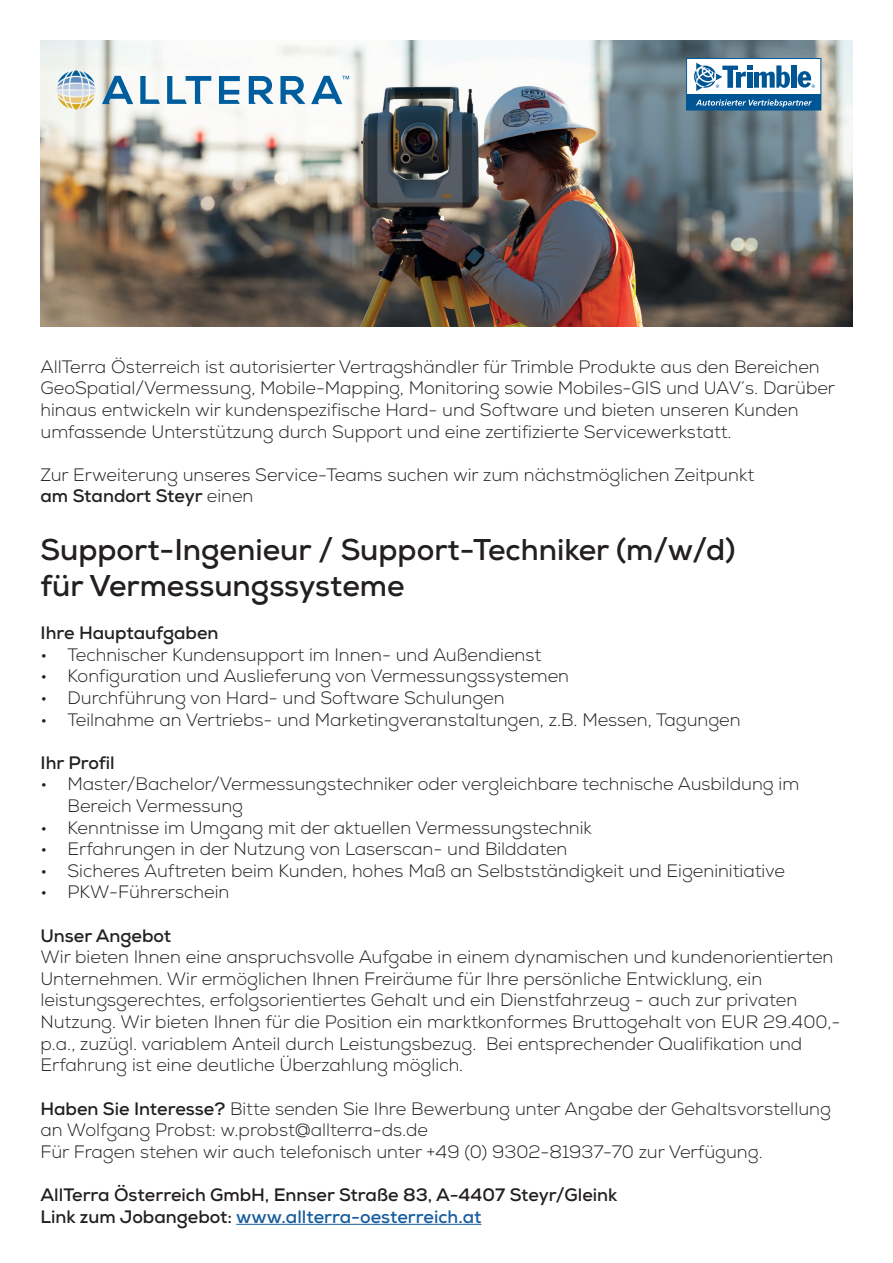
<style>
.page{position:relative;width:893px;height:1263px;background:#fff}
.page>*{position:absolute;margin:0;border:0;box-sizing:border-box;transform-origin:0 0}
.t1{font:700 30px/36px "Nexa";color:#231f20}
.t2{font:300 18px/21.6px "Nexa";color:#231f20}
.t3{font:700 18px/21.6px "Nexa";color:#231f20}
.s1{font-weight:700}
.s2{color:#175d9e}
</style>
<div class="page">
<hr style="left:236px;top:1224px;width:245px;height:1px;background:#175d9e">
<img style="left:40px;top:40px;width:812px;height:286px">
<svg style="left:102px;top:76px;width:31px;height:28px"></svg>
<svg style="left:57px;top:70px;width:39px;height:40px"></svg>
<svg style="left:140px;top:76px;width:20px;height:28px"></svg>
<svg style="left:167px;top:76px;width:44px;height:28px"></svg>
<svg style="left:219px;top:76px;width:21px;height:28px"></svg>
<svg style="left:249px;top:76px;width:24px;height:28px"></svg>
<svg style="left:280px;top:76px;width:25px;height:28px"></svg>
<svg style="left:311px;top:76px;width:38px;height:28px"></svg>
<div style="left:687px;top:58px;width:134px;height:52px;background:#fff"></div>
<div style="left:686px;top:58px;width:135px;height:52px;border:1px solid #005595"></div>
<div style="left:687px;top:95px;width:134px;height:15px;background:#005595"></div>
<div style="left:791px;top:65px;width:5px;height:23px;background:#005595"></div>
<svg style="left:694px;top:63px;width:96px;height:28px"></svg>
<svg style="left:798px;top:71px;width:17px;height:17px"></svg>
<svg style="left:696px;top:99px;width:116px;height:8px"></svg>
<p class="t2" style="left:40px;top:356px;width:796px">AllTerra Österreich ist autorisierter Vertragshändler für Trimble Produkte aus den Bereichen GeoSpatial/Vermessung, Mobile-Mapping, Monitoring sowie Mobiles-GIS und UAV´s. Darüber hinaus entwickeln wir kundenspezifische Hard- und Software und bieten unseren Kunden umfassende Unterstützung durch Support und eine zertifizierte Servicewerkstatt.</p>
<p class="t2" style="left:40px;top:464px;width:715px">Zur Erweiterung unseres Service-Teams suchen wir zum nächstmöglichen Zeitpunkt <span class="s1">am Standort Steyr</span> einen</p>
<h1 class="t1" style="left:40px;top:532px;width:697px">Support-Ingenieur / Support-Techniker (m/w/d) für Vermessungssysteme</h1>
<p class="t3" style="left:40px;top:622px;width:179px">Ihre Hauptaufgaben</p>
<p class="t2" style="left:40px;top:644px;width:502px">• Technischer Kundensupport im Innen- und Außendienst</p>
<p class="t2" style="left:40px;top:666px;width:530px">• Konfiguration und Auslieferung von Vermessungssystemen</p>
<p class="t2" style="left:40px;top:687px;width:466px">• Durchführung von Hard- und Software Schulungen</p>
<p class="t2" style="left:40px;top:709px;width:702px">• Teilnahme an Vertriebs- und Marketingveranstaltungen, z.B. Messen, Tagungen</p>
<p class="t3" style="left:40px;top:752px;width:76px">Ihr Profil</p>
<p class="t2" style="left:68px;top:774px;width:733px;text-indent:-27px">• Master/Bachelor/Vermessungstechniker oder vergleichbare technische Ausbildung im<br>Bereich Vermessung</p>
<p class="t2" style="left:40px;top:817px;width:553px">• Kenntnisse im Umgang mit der aktuellen Vermessungstechnik</p>
<p class="t2" style="left:40px;top:839px;width:528px">• Erfahrungen in der Nutzung von Laserscan- und Bilddaten</p>
<p class="t2" style="left:40px;top:860px;width:746px">• Sicheres Auftreten beim Kunden, hohes Maß an Selbstständigkeit und Eigeninitiative</p>
<p class="t2" style="left:40px;top:882px;width:190px">• PKW-Führerschein</p>
<p class="t3" style="left:40px;top:925px;width:132px">Unser Angebot</p>
<p class="t2" style="left:40px;top:947px;width:802px">Wir bieten Ihnen eine anspruchsvolle Aufgabe in einem dynamischen und kundenorientierten Unternehmen. Wir ermöglichen Ihnen Freiräume für Ihre persönliche Entwicklung, ein leistungsgerechtes, erfolgsorientiertes Gehalt und ein Dienstfahrzeug - auch zur privaten Nutzung. Wir bieten Ihnen für die Position ein marktkonformes Bruttogehalt von EUR 29.400,- p.a., zuzügl. variablem Anteil durch Leistungsbezug. Bei entsprechender Qualifikation und Erfahrung ist eine deutliche Überzahlung möglich.</p>
<p class="t2" style="left:40px;top:1098px;width:792px"><span class="s1">Haben Sie Interesse?</span> Bitte senden Sie Ihre Bewerbung unter Angabe der Gehaltsvorstellung an Wolfgang Probst: w.probst@allterra-ds.de<br>Für Fragen stehen wir auch telefonisch unter +49 (0) 9302-81937-70 zur Verfügung.</p>
<p class="t3" style="left:40px;top:1184px;width:578px">AllTerra Österreich GmbH, Ennser Straße 83, A-4407 Steyr/Gleink<br>Link zum Jobangebot: <span class="s2">www.allterra-oesterreich.at</span></p>
</div>
